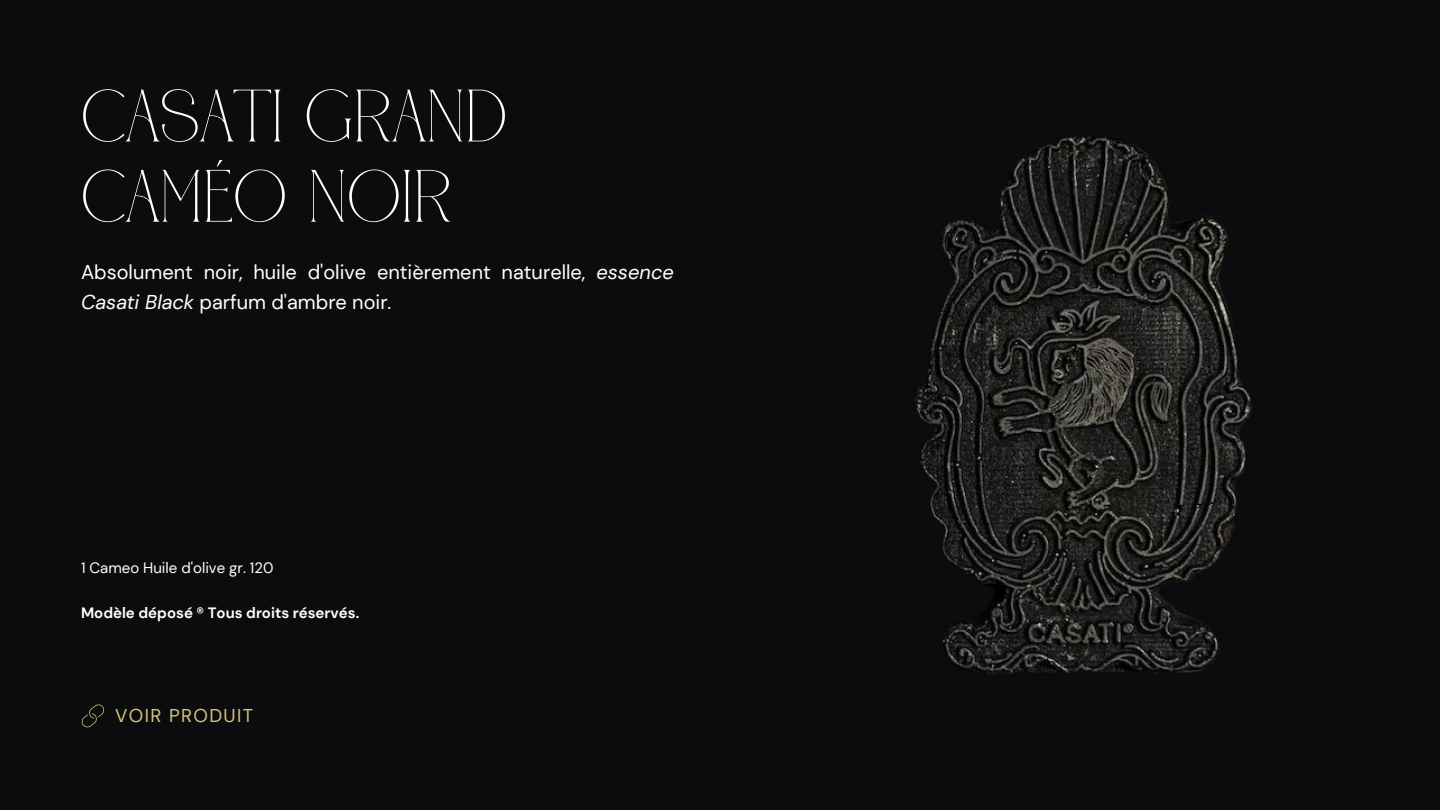
<style>
.page{position:relative;width:1440px;height:810px;background:#0b0c0e}
.page>*{position:absolute;margin:0;border:0;box-sizing:border-box;transform-origin:0 0}
.t1{font:74px/80.2px "CANOVER Regular";color:#fff}
.t2{font:20px/30px "DM Sans";color:#fff}
.t3{font:18.5px "DM Sans";letter-spacing:.075em;color:#d6c37b}
.t4{font:700 15px "DM Sans";color:#fff}
.t5{font:15px "DM Sans";color:#fff}
.s1{font-style:italic}
</style>
<div class="page">
<svg style="left:81px;top:704px;width:23px;height:23px"></svg>
<img style="left:915px;top:136px;width:337px;height:538px">
<h3 class="t1" style="left:81px;top:81px;width:428px">CASATI GRAND<br>CAMÉO NOIR</h3>
<p class="t2" style="left:81px;top:257px;width:594px">Absolument noir, huile d'olive entièrement naturelle, <span class="s1">essence<br>Casati Black</span> parfum d'ambre noir.</p>
<h4 class="t5" style="left:81px;top:558px;width:194px">1 Cameo Huile d'olive gr. 120</h4>
<p class="t4" style="left:81px;top:603px;width:280px">Modèle déposé ® Tous droits réservés.</p>
<h1 class="t3" style="left:115px;top:704px;width:139px">VOIR PRODUIT</h1>
</div>
